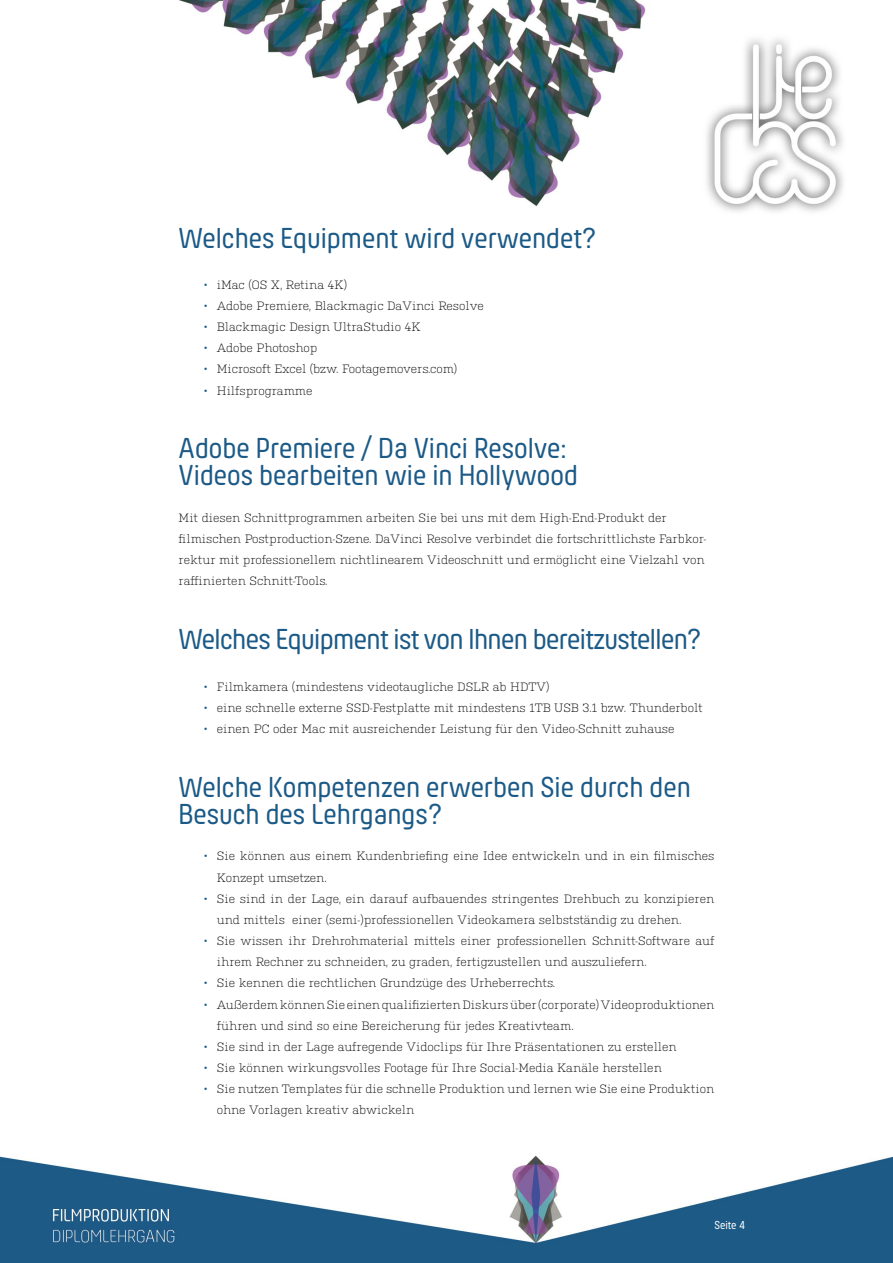
<style>
.page{position:relative;width:893px;height:1263px;background:#fff}
.page>*{position:absolute;margin:0;border:0;box-sizing:border-box;transform-origin:0 0}
.t1{font:30px/27px "Hansom FY";color:#1c5a87}
.t2{font:30px "Hansom FY";letter-spacing:-.02em;color:#1c5a87}
.t3{font:300 12px/21.1px "Kulturista";color:#000}
.t4{font:300 12px "Kulturista";letter-spacing:-.02em;color:#000}
.t5{font:12px "Hansom FY";color:#fff}
.s1{color:#1c5a87}
</style>
<div class="page">
<img style="left:0;top:0;width:893px;height:1263px">
<h1 class="t1" style="left:179px;top:224px;width:419px">Welches Equipment wird verwendet?</h1>
<p class="t3" style="left:204px;top:273px;width:145px"><span class="s1">•</span> iMac (OS X, Retina 4K)</p>
<p class="t3" style="left:204px;top:294px;width:281px"><span class="s1">•</span> Adobe Premiere, Blackmagic DaVinci Resolve</p>
<p class="t3" style="left:204px;top:315px;width:218px"><span class="s1">•</span> Blackmagic Design UltraStudio 4K</p>
<p class="t4" style="left:204px;top:339px;width:115px"><span class="s1">•</span> Adobe Photoshop</p>
<p class="t3" style="left:204px;top:358px;width:255px"><span class="s1">•</span> Microsoft Excel (bzw. Footagemovers.com)</p>
<p class="t3" style="left:204px;top:379px;width:110px"><span class="s1">•</span> Hilfsprogramme</p>
<h1 class="t1" style="left:179px;top:434px;width:401px">Adobe Premiere / Da Vinci Resolve:<br>Videos bearbeiten wie in Hollywood</h1>
<p class="t3" style="left:179px;top:506px;width:529px">Mit diesen Schnittprogrammen arbeiten Sie bei uns mit dem High-End-Produkt der filmischen Postproduction-Szene. DaVinci Resolve verbindet die fortschrittlichste Farbkor&shy;rektur mit professionellem nichtlinearem Videoschnitt und ermöglicht eine Vielzahl von raffinierten Schnitt-Tools.</p>
<h1 class="t2" style="left:179px;top:621px;width:524px">Welches Equipment ist von Ihnen bereitzustellen?</h1>
<p class="t3" style="left:204px;top:675px;width:347px"><span class="s1">•</span> Filmkamera (mindestens videotaugliche DSLR ab HDTV)</p>
<p class="t3" style="left:204px;top:696px;width:500px"><span class="s1">•</span> eine schnelle externe SSD-Festplatte mit mindestens 1TB USB 3.1 bzw. Thunderbolt</p>
<p class="t3" style="left:204px;top:718px;width:472px"><span class="s1">•</span> einen PC oder Mac mit ausreichender Leistung für den Video-Schnitt zuhause</p>
<h1 class="t1" style="left:179px;top:773px;width:514px">Welche Kompetenzen erwerben Sie durch den<br>Besuch des Lehrgangs?</h1>
<p class="t3" style="left:217px;top:845px;width:499px;text-indent:-13px"><span class="s1">•</span> Sie können aus einem Kundenbriefing eine Idee entwickeln und in ein filmisches<br>Konzept umsetzen.</p>
<p class="t3" style="left:217px;top:887px;width:499px;text-indent:-13px"><span class="s1">•</span> Sie sind in der Lage, ein darauf aufbauendes stringentes Drehbuch zu konzipieren und mittels einer (semi-)professionellen Videokamera selbstständig zu drehen.</p>
<p class="t3" style="left:217px;top:929px;width:499px;text-indent:-13px"><span class="s1">•</span> Sie wissen ihr Drehrohmaterial mittels einer professionellen Schnitt-Software auf ihrem Rechner zu schneiden, zu graden, fertigzustellen und auszuliefern.</p>
<p class="t3" style="left:204px;top:972px;width:353px"><span class="s1">•</span> Sie kennen die rechtlichen Grundzüge des Urheberrechts.</p>
<p class="t3" style="left:217px;top:993px;width:499px;text-indent:-13px"><span class="s1">•</span> Außerdem können Sie einen qualifizierten Diskurs über (corporate) Videoproduktionen führen und sind so eine Bereicherung für jedes Kreativteam.</p>
<p class="t3" style="left:204px;top:1035px;width:474px"><span class="s1">•</span> Sie sind in der Lage aufregende Vidoclips für Ihre Präsentationen zu erstellen</p>
<p class="t3" style="left:204px;top:1056px;width:459px"><span class="s1">•</span> Sie können wirkungsvolles Footage für Ihre Social-Media Kanäle herstellen</p>
<p class="t3" style="left:217px;top:1077px;width:499px;text-indent:-13px"><span class="s1">•</span> Sie nutzen Templates für die schnelle Produktion und lernen wie Sie eine Produktion ohne Vorlagen kreativ abwickeln</p>
<p class="t5" style="left:714px;top:1218px;width:32px">Seite 4</p>
</div>
